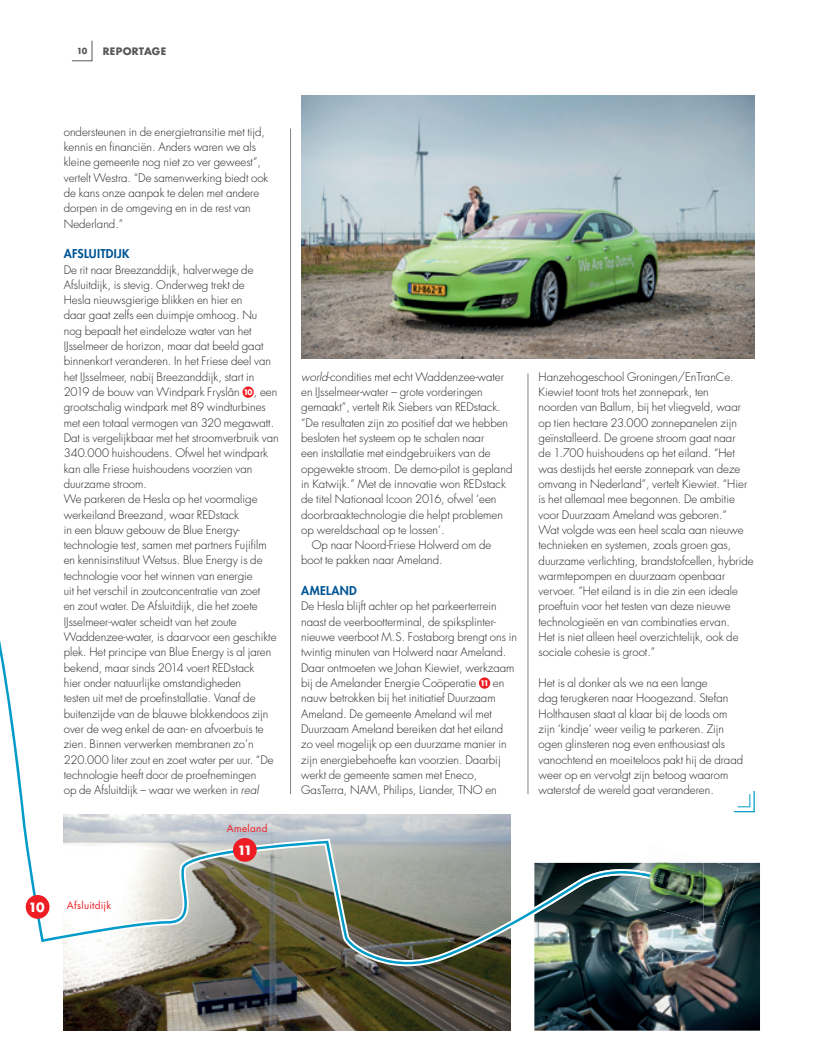
<style>
.page{position:relative;width:815px;height:1063px;background:#fff}
.page>*{position:absolute;margin:0;border:0;box-sizing:border-box;transform-origin:0 0}
.t1{font:700 12.5px "Futura Std";color:#fff}
.t2{font:800 11.88px "Futura Std";letter-spacing:.025em;color:#005595}
.t3{font:300 11.38px/15.4px "Futura Std";color:#231f20}
.t4{font:10px "Futura Std";letter-spacing:.03em;color:#ee1d23}
.t5{font:700 10px "Futura Std";letter-spacing:.035em;color:#57585a}
.t6{font:700 8.12px "Futura Std";color:#57585a}
.s1{font-weight:700;font-size:7.5px;color:#fff}
.s2{font-style:italic}
</style>
<div class="page">
<img style="left:64px;top:966px;width:446px;height:65px">
<img style="left:301px;top:96px;width:454px;height:262px">
<img style="left:534px;top:863px;width:226px;height:168px">
<svg style="left:0;top:351px;width:661px;height:613px"></svg>
<div style="left:233px;top:838px;width:24px;height:24px;background:#ee1d23;border-radius:50%"></div>
<div style="left:26px;top:895px;width:24px;height:24px;background:#ee1d23;border-radius:50%"></div>
<hr style="left:528px;top:373px;width:1px;height:421px;background:#808285">
<hr style="left:290px;top:128px;width:1px;height:666px;background:#808285">
<svg style="left:734px;top:791px;width:21px;height:22px"></svg>
<svg style="left:72px;top:40px;width:21px;height:21px"></svg>
<img style="left:645px;top:845px;width:72px;height:18px">
<img style="left:637px;top:863px;width:66px;height:32px">
<img style="left:703px;top:863px;width:35px;height:64px">
<img style="left:634px;top:895px;width:70px;height:27px">
<img style="left:641px;top:871px;width:20px;height:11px">
<img style="left:642px;top:873px;width:19px;height:7px">
<p class="t6" style="left:77px;top:46px;width:12px">10</p>
<p class="t5" style="left:103px;top:45px;width:65px">REPORTAGE</p>
<p class="t1" style="left:29px;top:899px;width:18px">10</p>
<p class="t3" style="left:64px;top:124px;width:206px">ondersteunen in de energietransitie met tijd, kennis en financiën. Anders waren we als kleine gemeente nog niet zo ver geweest”, vertelt Westra. “De samenwerking biedt ook de kans onze aanpak te delen met andere dorpen in de omgeving en in de rest van Nederland.”</p>
<p class="t2" style="left:64px;top:246px;width:67px">AFSLUITDIJK</p>
<p class="t3" style="left:64px;top:262px;width:217px">De rit naar Breezanddijk, halverwege de Afsluitdijk, is stevig. Onderweg trekt de<br>Hesla nieuwsgierige blikken en hier en<br>daar gaat zelfs een duimpje omhoog. Nu<br>nog bepaalt het eindeloze water van het IJsselmeer de horizon, maar dat beeld gaat binnenkort veranderen. In het Friese deel van het IJsselmeer, nabij Breezanddijk, start in 2019 de bouw van Windpark Fryslân <span class="s1">10</span> , een grootschalig windpark met 89 windturbines met een totaal vermogen van 320 megawatt.<br>Dat is vergelijkbaar met het stroomverbruik van 340.000 huishoudens. Ofwel het windpark kan alle Friese huishoudens voorzien van duurzame stroom.<br>We parkeren de Hesla op het voormalige werkeiland Breezand, waar REDstack<br>in een blauw gebouw de Blue Energy&shy;technologie test, samen met partners Fujifilm en kennisinstituut Wetsus. Blue Energy is de technologie voor het winnen van energie<br>uit het verschil in zoutconcentratie van zoet<br>en zout water. De Afsluitdijk, die het zoete IJsselmeer-water scheidt van het zoute Waddenzee-water, is daarvoor een geschikte plek. Het principe van Blue Energy is al jaren bekend, maar sinds 2014 voert REDstack<br>hier onder natuurlijke omstandigheden<br>testen uit met de proefinstallatie. Vanaf de buitenzijde van de blauwe blokkendoos zijn over de weg enkel de aan- en afvoerbuis te zien. Binnen verwerken membranen zo’n 220.000 liter zout en zoet water per uur. “De technologie heeft door de proefnemingen<br>op de Afsluitdijk – waar we werken in <span class="s2">real</span></p>
<p class="t4" style="left:227px;top:822px;width:42px">Ameland</p>
<p class="t4" style="left:67px;top:899px;width:46px">Afsluitdijk</p>
<p class="t1" style="left:237px;top:842px;width:17px">11</p>
<p class="t3" style="left:301px;top:369px;width:204px"><span class="s2">world</span>-condities met echt Waddenzee-water</p>
<p class="t3" style="left:301px;top:385px;width:183px">en IJsselmeer-water – grote vorderingen</p>
<p class="t3" style="left:301px;top:400px;width:201px">gemaakt”, vertelt Rik Siebers van REDstack.</p>
<p class="t3" style="left:301px;top:415px;width:209px">“De resultaten zijn zo positief dat we hebben</p>
<p class="t3" style="left:301px;top:430px;width:185px">besloten het systeem op te schalen naar</p>
<p class="t3" style="left:301px;top:446px;width:191px">een installatie met eindgebruikers van de</p>
<p class="t3" style="left:301px;top:461px;width:213px">opgewekte stroom. De demo-pilot is gepland</p>
<p class="t3" style="left:301px;top:476px;width:206px">in Katwijk.” Met de innovatie won REDstack</p>
<p class="t3" style="left:301px;top:492px;width:197px">de titel Nationaal Icoon 2016, ofwel ‘een</p>
<p class="t3" style="left:301px;top:507px;width:203px">doorbraaktechnologie die helpt problemen</p>
<p class="t3" style="left:301px;top:522px;width:145px">op wereldschaal op te lossen’.</p>
<p class="t3" style="left:312px;top:538px;width:181px">Op naar Noord-Friese Holwerd om de</p>
<p class="t3" style="left:301px;top:553px;width:143px">boot te pakken naar Ameland.</p>
<p class="t2" style="left:301px;top:583px;width:57px">AMELAND</p>
<p class="t3" style="left:301px;top:599px;width:217px">De Hesla blijft achter op het parkeerterrein naast de veerbootterminal, de spiksplinter&shy;nieuwe veerboot M.S. Fostaborg brengt ons in twintig minuten van Holwerd naar Ameland.<br>Daar ontmoeten we Johan Kiewiet, werkzaam bij de Amelander Energie Coöperatie <span class="s1">11</span> en nauw betrokken bij het initiatief Duurzaam Ameland. De gemeente Ameland wil met Duurzaam Ameland bereiken dat het eiland zo veel mogelijk op een duurzame manier in zijn energiebehoefte kan voorzien. Daarbij werkt de gemeente samen met Eneco, GasTerra, NAM, Philips, Liander, TNO en</p>
<p class="t3" style="left:539px;top:369px;width:217px">Hanzehogeschool Groningen/EnTranCe.<br>Kiewiet toont trots het zonnepark, ten<br>noorden van Ballum, bij het vliegveld, waar op tien hectare 23.000 zonnepanelen zijn geïnstalleerd. De groene stroom gaat naar<br>de 1.700 huishoudens op het eiland. “Het was destijds het eerste zonnepark van deze omvang in Nederland”, vertelt Kiewiet. “Hier is het allemaal mee begonnen. De ambitie voor Duurzaam Ameland was geboren.”<br>Wat volgde was een heel scala aan nieuwe technieken en systemen, zoals groen gas, duurzame verlichting, brandstofcellen, hybride warmtepompen en duurzaam openbaar vervoer. “Het eiland is in die zin een ideale proeftuin voor het testen van deze nieuwe technologieën en van combinaties ervan.<br>Het is niet alleen heel overzichtelijk, ook de sociale cohesie is groot.”</p>
<p class="t3" style="left:539px;top:676px;width:206px">Het is al donker als we na een lange<br>dag terugkeren naar Hoogezand. Stefan Holthausen staat al klaar bij de loods om zijn ‘kindje’ weer veilig te parkeren. Zijn ogen glinsteren nog even enthousiast als vanochtend en moeiteloos pakt hij de draad weer op en vervolgt zijn betoog waarom waterstof de wereld gaat veranderen.</p>
</div>
